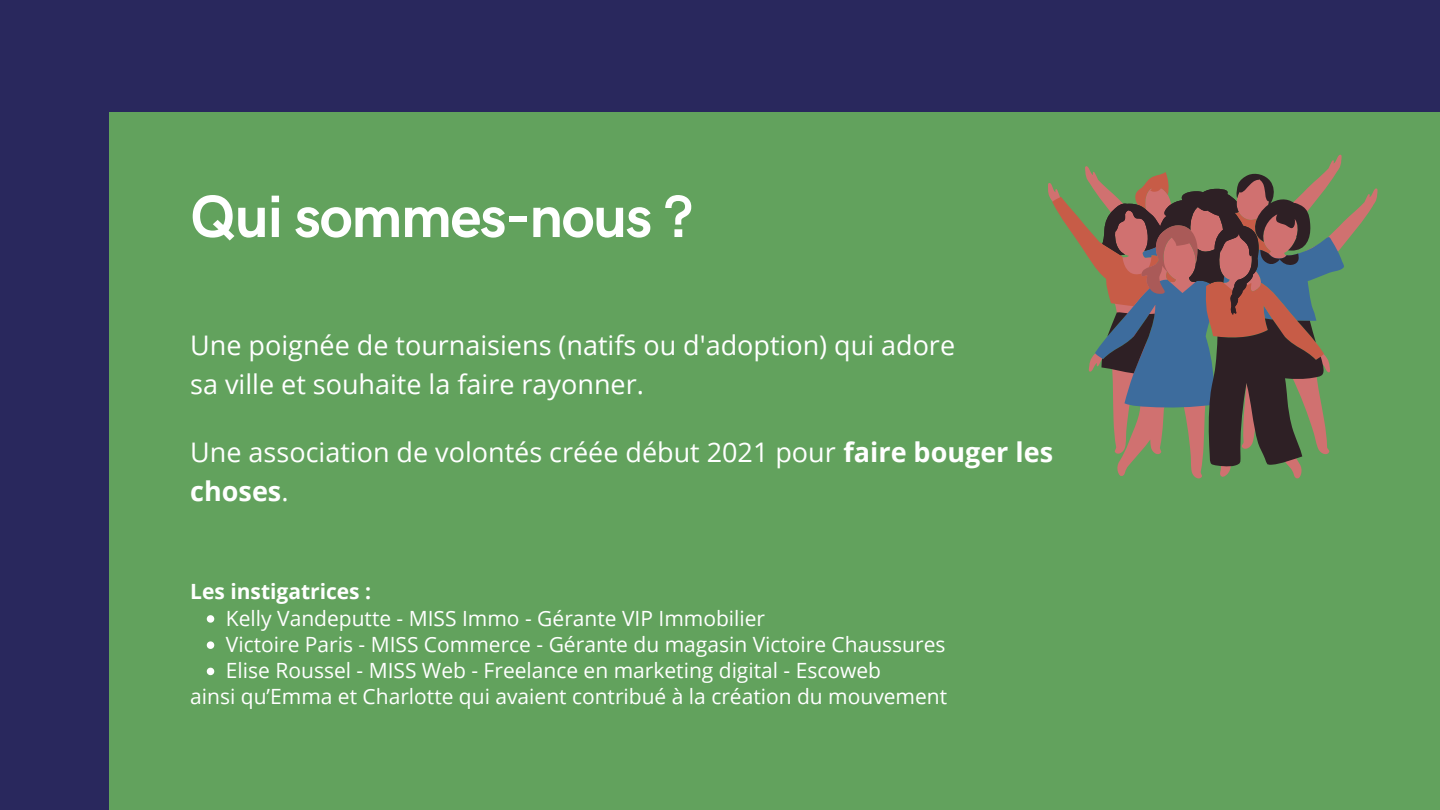
<style>
.page{position:relative;width:1440px;height:810px;background:#29285d}
.page>*{position:absolute;margin:0;border:0;box-sizing:border-box;transform-origin:0 0}
.t1{font:700 60px "HK Grotesk";letter-spacing:-.025em;color:#fff}
.t2{font:27px/39px "Open Sans";color:#fff}
.t3{font:21px "Open Sans";color:#fff}
.t4{font:700 21px "Open Sans";color:#fff}
.s1{font-weight:700}
</style>
<div class="page">
<div style="left:110px;top:112px;width:1330px;height:698px;background:#62a25d"></div>
<svg style="left:207px;top:615px;width:7px;height:8px"></svg>
<svg style="left:207px;top:641px;width:7px;height:8px"></svg>
<svg style="left:207px;top:668px;width:7px;height:7px"></svg>
<svg style="left:1048px;top:155px;width:330px;height:323px"></svg>
<p class="t1" style="left:190px;top:183px;width:504px">Qui sommes-nous ?</p>
<h1 class="t2" style="left:190px;top:325px;width:766px">Une poignée de tournaisiens (natifs ou d'adoption) qui adore sa ville et souhaite la faire rayonner.</h1>
<h2 class="t2" style="left:190px;top:432px;width:864px">Une association de volontés créée début 2021 pour <span class="s1">faire bouger les choses</span>.</h2>
<h2 class="t4" style="left:190px;top:577px;width:182px">Les instigatrices :</h2>
<h3 class="t3" style="left:226px;top:603px;width:541px">Kelly Vandeputte - MISS Immo - Gérante VIP Immobilier</h3>
<p class="t3" style="left:226px;top:629px;width:721px">Victoire Paris - MISS Commerce - Gérante du magasin Victoire Chaussures</p>
<p class="t3" style="left:226px;top:656px;width:657px">Elise Roussel - MISS Web - Freelance en marketing digital - Escoweb</p>
<p class="t3" style="left:190px;top:682px;width:758px">ainsi qu’Emma et Charlotte qui avaient contribué à la création du mouvement</p>
</div>
